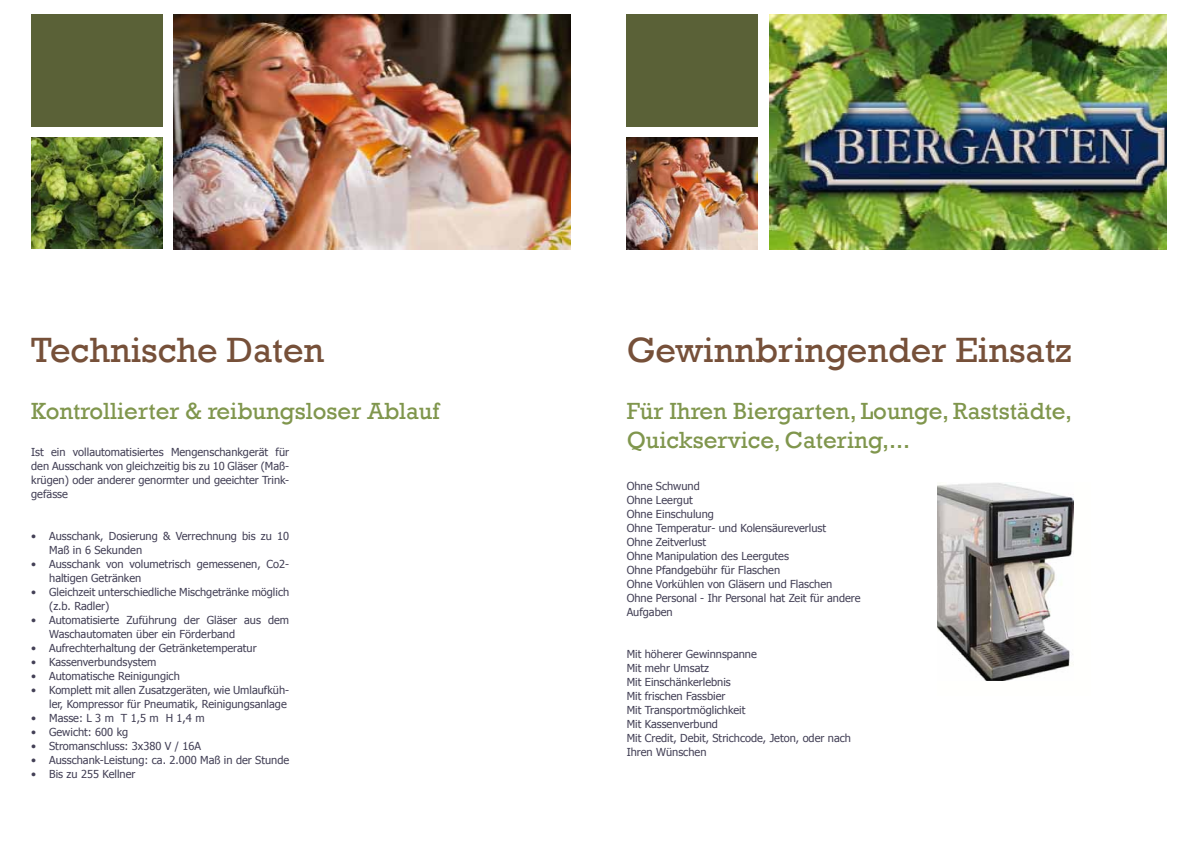
<style>
.page{position:relative;width:1191px;height:842px;background:#fff}
.page>*{position:absolute;margin:0;border:0;box-sizing:border-box;transform-origin:0 0}
.t1{font:36px "Rockwell";color:#765039}
.t2{font:24px/28.8px "Rockwell";color:#80964d}
.t3{font:11px/14px "Tahoma";color:#434056}
</style>
<div class="page">
<div style="left:31px;top:14px;width:131px;height:112px;background:#5a6137"></div>
<img style="left:31px;top:137px;width:131px;height:112px">
<img style="left:174px;top:14px;width:397px;height:235px">
<div style="left:626px;top:14px;width:132px;height:112px;background:#5a6137"></div>
<img style="left:626px;top:137px;width:132px;height:112px">
<img style="left:769px;top:14px;width:397px;height:235px">
<img style="left:937px;top:483px;width:136px;height:197px">
<h1 class="t1" style="left:31px;top:329px;width:294px">Technische Daten</h1>
<h2 class="t2" style="left:31px;top:397px;width:410px">Kontrollierter &amp; reibungsloser Ablauf</h2>
<p class="t3" style="left:31px;top:445px;width:259px;text-align:justify">Ist ein vollautomatisiertes Mengenschankgerät für den Ausschank von gleichzeitig bis zu 10 Gläser (Maß&shy;krügen) oder anderer genormter und geeichter Trink&shy;gefässe</p>
<p class="t3" style="left:49px;top:529px;width:241px;text-indent:-18px">• Ausschank, Dosierung &amp; Verrechnung bis zu 10<br>Maß in 6 Sekunden</p>
<p class="t3" style="left:49px;top:557px;width:241px;text-indent:-18px">• Ausschank von volumetrisch gemessenen, Co2- haltigen Getränken</p>
<p class="t3" style="left:49px;top:585px;width:241px;text-indent:-18px">• Gleichzeit unterschiedliche Mischgetränke möglich (z.b. Radler)</p>
<p class="t3" style="left:49px;top:613px;width:241px;text-indent:-18px">• Automatisierte Zuführung der Gläser aus dem<br>Waschautomaten über ein Förderband</p>
<p class="t3" style="left:31px;top:641px;width:227px">• Aufrechterhaltung der Getränketemperatur</p>
<p class="t3" style="left:31px;top:655px;width:127px">• Kassenverbundsystem</p>
<p class="t3" style="left:31px;top:669px;width:150px">• Automatische Reinigungich</p>
<p class="t3" style="left:31px;top:683px;width:259px;text-align:right">• Komplett mit allen Zusatzgeräten, wie Umlaufküh&shy;ler, Kompressor für Pneumatik, Reinigungsanlage</p>
<p class="t3" style="left:31px;top:711px;width:175px">• Masse: L 3 m T 1,5 m H 1,4 m</p>
<p class="t3" style="left:31px;top:725px;width:99px">• Gewicht: 600 kg</p>
<p class="t3" style="left:31px;top:739px;width:171px">• Stromanschluss: 3x380 V / 16A</p>
<p class="t3" style="left:31px;top:753px;width:259px">• Ausschank-Leistung: ca. 2.000 Maß in der Stunde</p>
<p class="t3" style="left:31px;top:767px;width:106px">• Bis zu 255 Kellner</p>
<h1 class="t1" style="left:626px;top:329px;width:446px">Gewinnbringender Einsatz</h1>
<h2 class="t2" style="left:626px;top:397px;width:447px">Für Ihren Biergarten, Lounge, Raststädte,<br>Quickservice, Catering,...</h2>
<p class="t3" style="left:626px;top:479px;width:235px">Ohne Schwund<br>Ohne Leergut<br>Ohne Einschulung<br>Ohne Temperatur- und Kolensäureverlust<br>Ohne Zeitverlust<br>Ohne Manipulation des Leergutes<br>Ohne Pfandgebühr für Flaschen<br>Ohne Vorkühlen von Gläsern und Flaschen<br>Ohne Personal - Ihr Personal hat Zeit für andere<br>Aufgaben</p>
<p class="t3" style="left:626px;top:647px;width:226px">Mit höherer Gewinnspanne<br>Mit mehr Umsatz<br>Mit Einschänkerlebnis<br>Mit frischen Fassbier<br>Mit Transportmöglichkeit<br>Mit Kassenverbund<br>Mit Credit, Debit, Strichcode, Jeton, oder nach<br>Ihren Wünschen</p>
</div>
